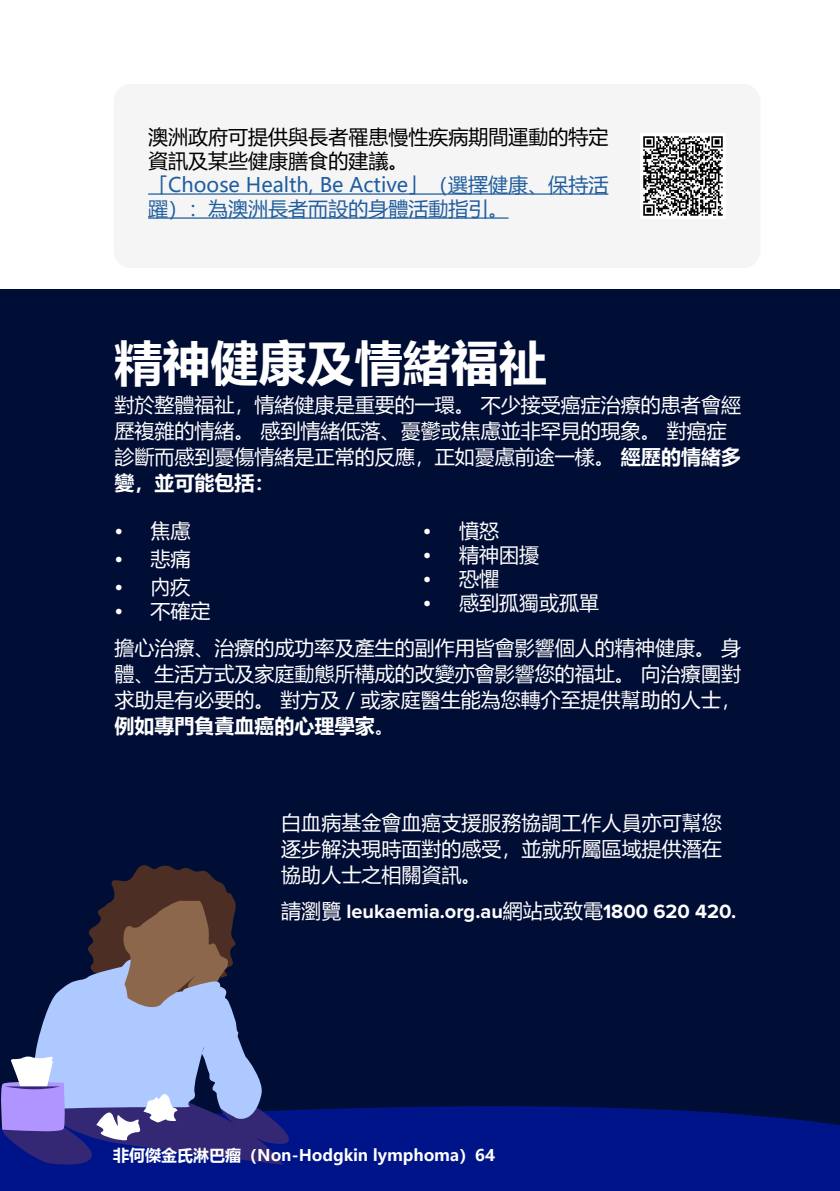
<style>
.page{position:relative;width:840px;height:1191px;background:#fff}
.page>*{position:absolute;margin:0;border:0;box-sizing:border-box;transform-origin:0 0}
.t1{font:700 48px "Microsoft Ya Hei";color:#fff}
.chitra_body_text{font:20px/26px "Microsoft Ya Hei";color:#fff;text-align:justify}
.t2{font:20px/24px "Microsoft Ya Hei";color:#215e9e}
.t3{font:700 20px "Proxima Nova";color:#fff}
.page_title_and_number_chitra{font:700 16px "Microsoft Ya Hei";color:#fff}
.s1{color:#000}
.s2{font-weight:700}
.s3{font-family:"Microsoft Ya Hei";font-weight:400}
</style>
<div class="page">
<div style="left:113px;top:84px;width:647px;height:184px;background:#f5f5f5;border-radius:17px"></div>
<div style="left:0;top:290px;width:839px;height:901px;background:#000d35"></div>
<div style="left:0;top:1106px;width:839px;height:85px;background:#001489"></div>
<svg style="left:0;top:865px;width:307px;height:303px"></svg>
<img style="left:643px;top:136px;width:80px;height:80px">
<hr style="left:148px;top:193px;width:460px;height:2px;background:#215e9e">
<hr style="left:148px;top:217px;width:360px;height:2px;background:#215e9e">
<p class="t2" style="left:148px;top:124px;width:462px"><span class="s1">澳洲政府可提供與長者罹患慢性疾病期間運動的特定資訊及某些健康膳食的建議。<br></span>「Choose Health, Be Active」（選擇健康、保持活躍）：為澳洲長者而設的身體活動指引。</p>
<p class="t1" style="left:114px;top:329px;width:433px">精神健康及情緒福祉</p>
<p class="chitra_body_text" style="left:114px;top:391px;width:627px;text-align:left">對於整體福祉，情緒健康是重要的一環。 不少接受癌症治療的患者會經歷複雜的情緒。 感到情緒低落、憂鬱或焦慮並非罕見的現象。 對癌症診斷而感到憂傷情緒是正常的反應，正如憂慮前途一樣。 <span class="s2">經歷的情緒多變，並可能包括：</span></p>
<p class="chitra_body_text" style="left:114px;top:517px;width:77px">• 焦慮</p>
<p class="chitra_body_text" style="left:114px;top:545px;width:77px">• 悲痛</p>
<p class="chitra_body_text" style="left:114px;top:573px;width:77px">• 內疚</p>
<p class="chitra_body_text" style="left:114px;top:597px;width:97px">• 不確定</p>
<p class="chitra_body_text" style="left:423px;top:517px;width:77px">• 憤怒</p>
<p class="chitra_body_text" style="left:423px;top:541px;width:117px">• 精神困擾</p>
<p class="chitra_body_text" style="left:423px;top:565px;width:77px">• 恐懼</p>
<p class="chitra_body_text" style="left:423px;top:589px;width:177px">• 感到孤獨或孤單</p>
<p class="chitra_body_text" style="left:114px;top:634px;width:627px">擔心治療、治療的成功率及產生的副作用皆會影響個人的精神健康。 身體、生活方式及家庭動態所構成的改變亦會影響您的福址。 向治療團對求助是有必要的。 對方及／或家庭醫生能為您轉介至提供幫助的人士，<span class="s2">例如專門負責血癌的心理學家</span>。</p>
<p class="chitra_body_text" style="left:281px;top:809px;width:442px">白血病基金會血癌支援服務協調工作人員亦可幫您逐步解決現時面對的感受，並就所屬區域提供潛在協助人士之相關資訊。</p>
<p class="t3" style="left:281px;top:896px;width:456px"><span class="s3">請瀏覽</span> leukaemia.org.au<span class="s3">網站或致電</span>1800 620 420.</p>
<p class="page_title_and_number_chitra" style="left:113px;top:1144px;width:383px">非何傑金氏淋巴瘤（Non-Hodgkin lymphoma）64</p>
</div>
